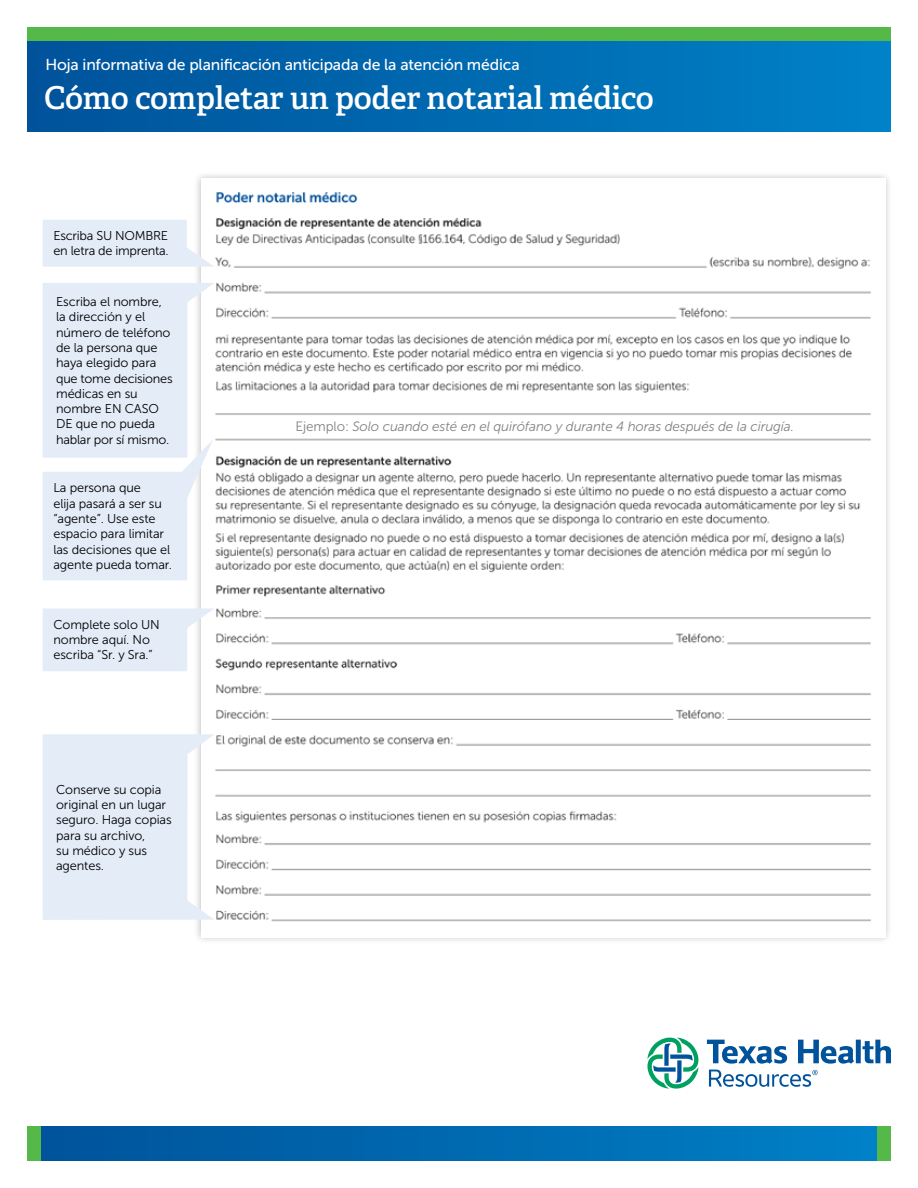
<style>
.page{position:relative;width:918px;height:1188px;background:#fff}
.page>*{position:absolute;margin:0;border:0;box-sizing:border-box;transform-origin:0 0}
.t1{font:600 31.5px "Adelle Basic";letter-spacing:-.01em;color:#fff}
.t2{font:15.75px "Museo Sans 500";letter-spacing:-.01em;color:#fff}
.t3{font:italic 13.5px "Museo Sans 300";letter-spacing:-.01em;color:#808285}
.t4{font:12.75px/15.3px "Museo Sans 300";letter-spacing:-.01em;color:#000}
.s1{font-style:normal}
</style>
<div class="page">
<div style="left:27px;top:30px;width:864px;height:102px;background:linear-gradient(to right,#025498,#0282c5)"></div>
<div style="left:27px;top:27px;width:864px;height:13px;background:#54b948"></div>
<div style="left:27px;top:1126px;width:864px;height:35px;background:linear-gradient(to right,#00529a,#0182c6)"></div>
<div style="left:27px;top:1126px;width:13px;height:35px;background:#54b948"></div>
<div style="left:878px;top:1126px;width:13px;height:35px;background:#54b948"></div>
<div style="left:193px;top:170px;width:700px;height:775px;background:#000;opacity:.24"></div>
<img style="left:212px;top:178px;width:672px;height:759px">
<svg style="left:43px;top:220px;width:171px;height:47px;background:#e7edf8"></svg>
<svg style="left:43px;top:283px;width:171px;height:297px"></svg>
<svg style="left:43px;top:734px;width:171px;height:186px;background:#e7eef8"></svg>
<svg style="left:43px;top:608px;width:171px;height:63px;background:#e7eef8"></svg>
<svg style="left:647px;top:1038px;width:52px;height:51px"></svg>
<svg style="left:707px;top:1040px;width:80px;height:24px"></svg>
<svg style="left:798px;top:1040px;width:56px;height:24px"></svg>
<div style="left:856px;top:1040px;width:5px;height:23px;background:#00539b"></div>
<svg style="left:862px;top:1040px;width:29px;height:23px"></svg>
<svg style="left:709px;top:1070px;width:109px;height:17px"></svg>
<p class="t2" style="left:45px;top:56px;width:476px">Hoja informativa de planificación anticipada de la atención médica</p>
<h1 class="t1" style="left:44px;top:78px;width:611px">Cómo completar un poder notarial médico</h1>
<p class="t4" style="left:53px;top:228px;width:117px">Escriba SU NOMBRE en letra de imprenta.</p>
<p class="t4" style="left:56px;top:294px;width:118px">Escriba el nombre, la dirección y el número de teléfono de la persona que haya elegido para que tome decisiones médicas en su nombre EN CASO<br>DE que no pueda hablar por sí mismo.</p>
<p class="t4" style="left:53px;top:480px;width:120px">La persona que<br>elija pasará a ser su “agente”. Use este espacio para limitar las decisiones que el agente pueda tomar.</p>
<p class="t4" style="left:53px;top:617px;width:108px">Complete solo UN nombre aquí. No escriba “Sr. y Sra.”</p>
<p class="t4" style="left:56px;top:782px;width:117px">Conserve su copia original en un lugar seguro. Haga copias para su archivo,<br>su médico y sus agentes.</p>
<p class="t3" style="left:296px;top:419px;width:500px"><span class="s1">Ejemplo:</span> Solo cuando esté en el quirófano y durante 4 horas después de la cirugía.</p>
</div>
